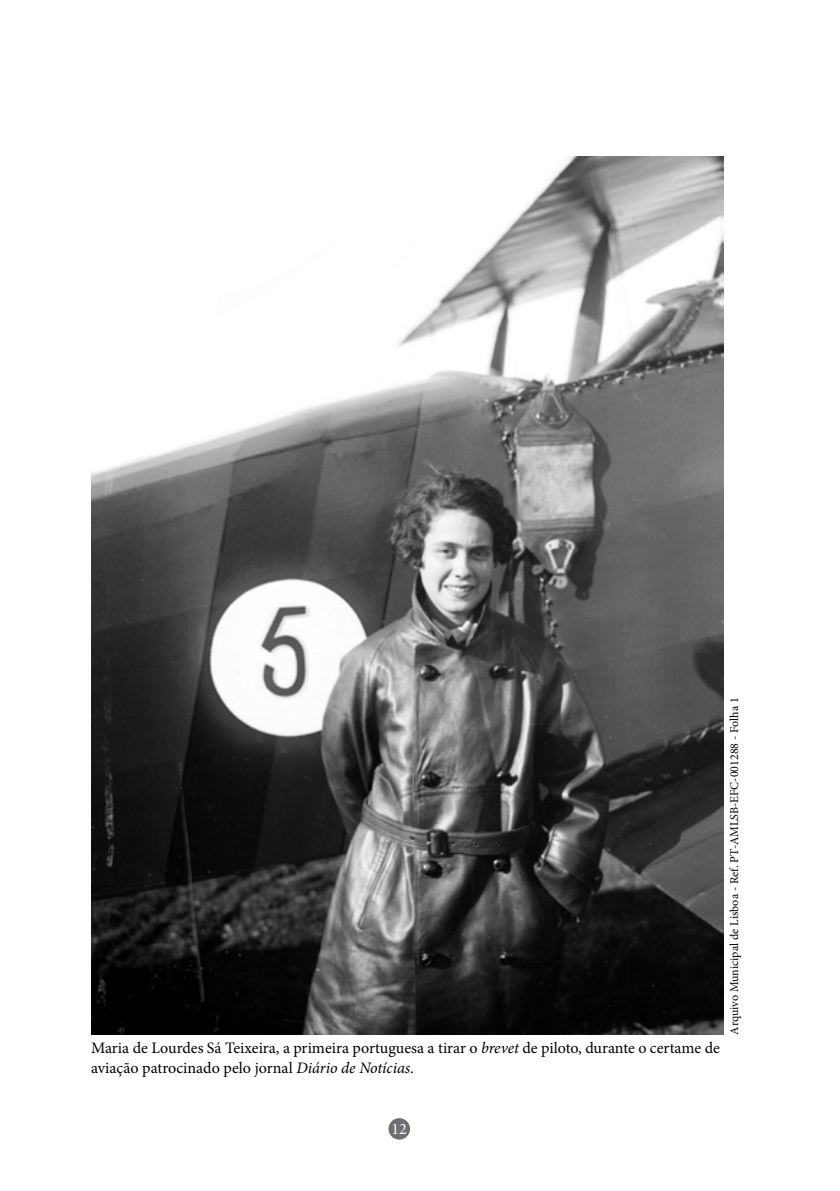
<style>
.page{position:relative;width:840px;height:1191px;background:#fff}
.page>*{position:absolute;margin:0;border:0;box-sizing:border-box;transform-origin:0 0}
.t1{font:16px/20px "Minion Pro";color:#000}
.t2{font:16px "Minion Pro";color:#fff}
.t3{font:12px "Minion Pro";color:#000}
.s1{font-style:italic}
</style>
<div class="page">
<div style="left:388px;top:1118px;width:22px;height:21px;background:#6d6e71;border-radius:50%"></div>
<img style="left:91px;top:156px;width:631px;height:878px">
<p class="t1" style="left:91px;top:1038px;width:630px">Maria de Lourdes Sá Teixeira, a primeira portuguesa a tirar o <span class="s1">brevet</span> de piloto, durante o certame de aviação patrocinado pelo jornal <span class="s1">Diário de Notícias</span>.</p>
<p class="t3" style="left:725px;top:1034px;width:338px;rotate:-90deg">Arquivo Municipal de Lisboa - Ref. PT-AMLSB-EFC-001288 - Folha 1</p>
<p class="t2" style="left:391px;top:1117px;width:17px">12</p>
</div>
